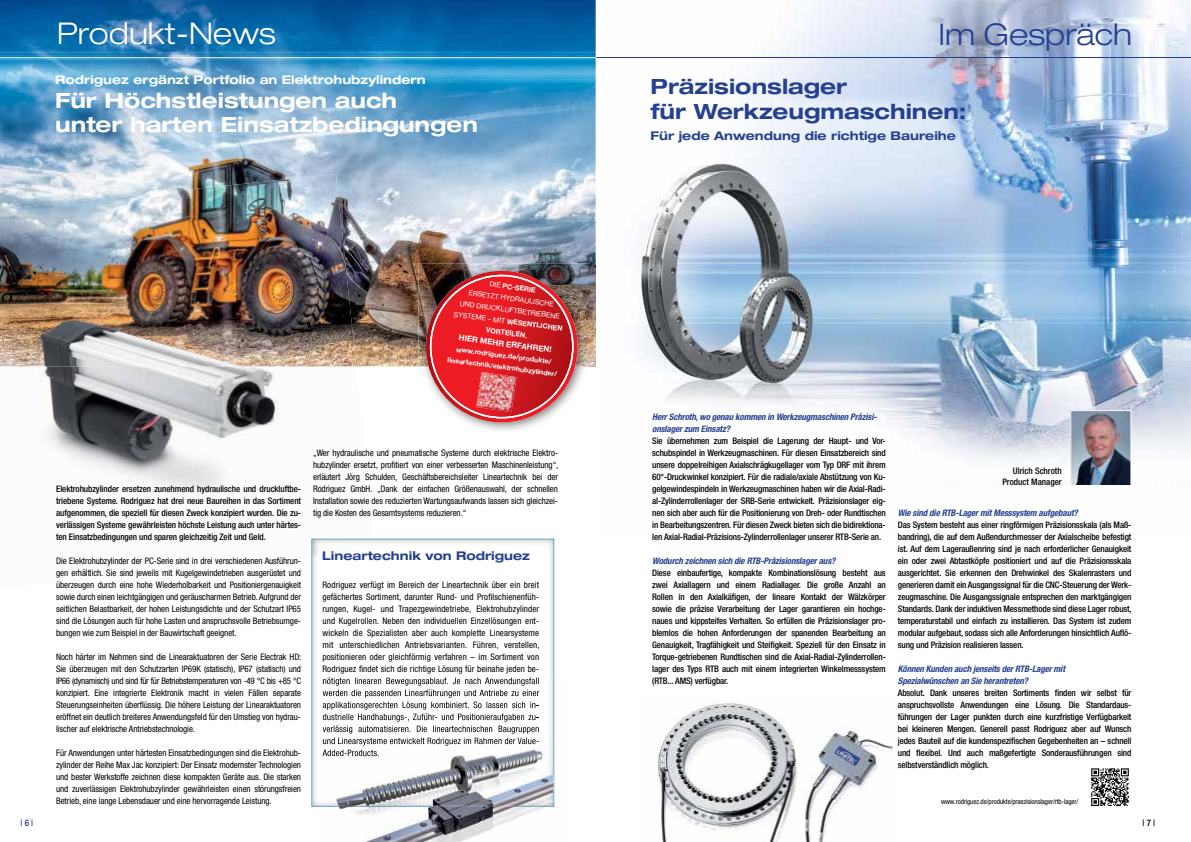
<style>
.page{position:relative;width:1191px;height:842px;background:#fff}
.page>*{position:absolute;margin:0;border:0;box-sizing:border-box;transform-origin:0 0}
.t1{font:300 expanded 30px "Helvetica Neue LT";color:#fff}
.t2{font:300 expanded 30px "Helvetica Neue LT";color:#25408f}
.t3{font:700 expanded 21px/24px "Helvetica Neue LT";color:#fff}
.t4{font:700 expanded 21px/25.2px "Helvetica Neue LT";color:#25408f}
.t5{font:700 expanded 12px "Helvetica Neue LT";color:#25408f}
.t6{font:700 expanded 12px "Helvetica Neue LT";color:#fff}
.t7{font:500 condensed 9px/12px "Helvetica Neue LT";letter-spacing:-.015em;color:#000;text-align:justify}
.t8{font:condensed 9px/12px "Helvetica Neue LT";letter-spacing:-.01em;color:#000;text-align:justify}
.t9{font:italic 700 condensed 9px/12px "Helvetica Neue LT";letter-spacing:-.015em;color:#25408f}
.t10{font:500 condensed 9px "Helvetica Neue LT";color:#25408f}
.t11{font:700 8px "Helvetica Neue LT";color:#fff}
.t12{font:7px/11.5px "Helvetica Neue LT";color:#fff;text-align:center}
.t13{font:700 7px/11.5px "Helvetica Neue LT";color:#fff;text-align:center}
.t14{font:condensed 7px "Helvetica Neue LT";letter-spacing:-.015em;color:#000}
.s1{font-weight:700}
</style>
<div class="page">
<img style="left:746px;top:0;width:445px;height:463px">
<img style="left:0;top:0;width:595px;height:199px">
<img style="left:356px;top:199px;width:64px;height:134px">
<img style="left:420px;top:199px;width:175px;height:67px">
<img style="left:589px;top:266px;width:6px;height:100px">
<img style="left:356px;top:333px;width:62px;height:33px">
<hr style="left:594px;top:57px;width:597px;height:1px;background:#25408f">
<hr style="left:0;top:57px;width:596px;height:1px;background:#fff">
<img style="left:639px;top:150px;width:184px;height:276px">
<img style="left:0;top:366px;width:374px;height:173px">
<img style="left:0;top:174px;width:356px;height:192px">
<img style="left:418px;top:263px;width:171px;height:168px">
<svg style="left:425px;top:275px;width:148px;height:147px;background:#d03c41"></svg>
<img style="left:476px;top:372px;width:40px;height:40px">
<img style="left:311px;top:539px;width:243px;height:268px">
<img style="left:311px;top:539px;width:63px;height:17px">
<img style="left:658px;top:700px;width:236px;height:142px">
<img style="left:1072px;top:412px;width:57px;height:72px">
<div style="left:1070px;top:410px;width:61px;height:76px;border:1px solid #fff"></div>
<img style="left:339px;top:675px;width:216px;height:167px">
<img style="left:322px;top:675px;width:232px;height:132px">
<img style="left:323px;top:677px;width:216px;height:9px">
<img style="left:323px;top:689px;width:216px;height:9px">
<img style="left:323px;top:701px;width:212px;height:9px">
<img style="left:323px;top:713px;width:212px;height:9px">
<img style="left:323px;top:725px;width:216px;height:9px">
<img style="left:323px;top:738px;width:216px;height:8px">
<img style="left:322px;top:750px;width:57px;height:6px">
<svg style="left:1128px;top:768px;width:1px;height:35px"></svg>
<svg style="left:1091px;top:768px;width:37px;height:38px"></svg>
<h1 class="t1" style="left:57px;top:15px;width:220px">Produkt-News</h1>
<h1 class="t2" style="left:938px;top:16px;width:195px">Im Gespräch</h1>
<h3 class="t6" style="left:55px;top:72px;width:372px">Rodriguez ergänzt Portfolio an Elektrohubzylindern</h3>
<h2 class="t3" style="left:55px;top:88px;width:424px">Für Höchstleistungen auch<br>unter harten Einsatzbedingungen</h2>
<h2 class="t4" style="left:650px;top:73px;width:318px">Präzisionslager<br>für Werkzeugmaschinen:</h2>
<h3 class="t5" style="left:650px;top:129px;width:307px">Für jede Anwendung die richtige Baureihe</h3>
<p class="t12" style="left:459px;top:274px;width:111px;rotate:8deg">DIE <span class="s1">PC-SERIE<br></span>ERSETZT HYDRAULISCHE<br>UND DRUCKLUFTBETRIEBENE<br>SYSTEME – MIT <span class="s1">WESENTLICHEN<br>VORTEILEN.</span></p>
<p class="t11" style="left:459px;top:333px;width:95px;rotate:7deg">HIER MEHR ERFAHREN!</p>
<p class="t13" style="left:450px;top:342px;width:112px;rotate:8deg">www.rodriguez.de/produkte/ lineartechnik/elektrohubzylinder/</p>
<p class="t10" style="left:21px;top:817px;width:14px">| 6 |</p>
<p class="t7" style="left:56px;top:483px;width:246px">Elektrohubzylinder ersetzen zunehmend hydraulische und druckluftbe&shy;triebene Systeme. Rodriguez hat drei neue Baureihen in das Sortiment aufgenommen, die speziell für diesen Zweck konzipiert wurden. Die zu&shy;verlässigen Systeme gewährleisten höchste Leistung auch unter härtes&shy;ten Einsatzbedingungen und sparen gleichzeitig Zeit und Geld.</p>
<p class="t8" style="left:56px;top:555px;width:246px">Die Elektrohubzylinder der PC-Serie sind in drei verschiedenen Ausführun&shy;gen erhältlich. Sie sind jeweils mit Kugelgewindetrieben ausgerüstet und überzeugen durch eine hohe Wiederholbarkeit und Positioniergenauigkeit sowie durch einen leichtgängigen und geräuscharmen Betrieb. Aufgrund der seitlichen Belastbarkeit, der hohen Leistungsdichte und der Schutzart IP65 sind die Lösungen auch für hohe Lasten und anspruchsvolle Betriebsumge&shy;bungen wie zum Beispiel in der Bauwirtschaft geeignet.</p>
<p class="t8" style="left:56px;top:651px;width:247px">Noch härter im Nehmen sind die Linearaktuatoren der Serie Electrak HD:<br>Sie überzeugen mit den Schutzarten IP69K (statisch), IP67 (statisch) und IP66 (dynamisch) und sind für für Betriebstemperaturen von -49 °C bis +85 °C konzipiert. Eine integrierte Elektronik macht in vielen Fällen separate Steuerungseinheiten überflüssig. Die höhere Leistung der Linearaktuatoren eröffnet ein deutlich breiteres Anwendungsfeld für den Umstieg von hydrau&shy;lischer auf elektrische Antriebstechnologie.</p>
<p class="t8" style="left:56px;top:747px;width:246px">Für Anwendungen unter härtesten Einsatzbedingungen sind die Elektrohub&shy;zylinder der Reihe Max Jac konzipiert: Der Einsatz modernster Technologien und bester Werkstoffe zeichnen diese kompakten Geräte aus. Die starken und zuverlässigen Elektrohubzylinder gewährleisten einen störungsfreien Betrieb, eine lange Lebensdauer und eine hervorragende Leistung.</p>
<p class="t8" style="left:313px;top:447px;width:247px">„Wer hydraulische und pneumatische Systeme durch elektrische Elektro&shy;hubzylinder ersetzt, profitiert von einer verbesserten Maschinenleistung“, erläutert Jörg Schulden, Geschäftsbereichsleiter Lineartechnik bei der Rodriguez GmbH. „Dank der einfachen Größenauswahl, der schnellen Installation sowie des reduzierten Wartungsaufwands lassen sich gleichzei&shy;tig die Kosten des Gesamtsystems reduzieren.“</p>
<h3 class="t5" style="left:322px;top:549px;width:209px">Lineartechnik von Rodriguez</h3>
<p class="t8" style="left:322px;top:579px;width:218px">Rodriguez verfügt im Bereich der Lineartechnik über ein breit gefächertes Sortiment, darunter Rund- und Profilschienenfüh&shy;rungen, Kugel- und Trapezgewindetriebe, Elektrohubzylinder und Kugelrollen. Neben den individuellen Einzellösungen ent&shy;wickeln die Spezialisten aber auch komplette Linearsysteme mit unterschiedlichen Antriebsvarianten. Führen, verstellen, positionieren oder gleichförmig verfahren – im Sortiment von Rodriguez findet sich die richtige Lösung für beinahe jeden be-</p>
<p class="t9" style="left:652px;top:411px;width:226px">Herr Schroth, wo genau kommen in Werkzeugmaschinen Präzisi&shy;onslager zum Einsatz?</p>
<p class="t7" style="left:652px;top:435px;width:235px">Sie übernehmen zum Beispiel die Lagerung der Haupt- und Vor&shy;schubspindel in Werkzeugmaschinen. Für diesen Einsatzbereich sind unsere doppelreihigen Axialschrägkugellager vom Typ DRF mit ihrem 60°-Druckwinkel konzipiert. Für die radiale/axiale Abstützung von Ku&shy;gelgewindespindeln in Werkzeugmaschinen haben wir die Axial-Radi&shy;al-Zylinderrollenlager der SRB-Serie entwickelt. Präzisionslager eig&shy;nen sich aber auch für die Positionierung von Dreh- oder Rundtischen in Bearbeitungszentren. Für diesen Zweck bieten sich die bidirektiona&shy;len Axial-Radial-Präzisions-Zylinderrollenlager unserer RTB-Serie an.</p>
<p class="t9" style="left:652px;top:555px;width:185px">Wodurch zeichnen sich die RTB-Präzisionslager aus?</p>
<p class="t7" style="left:652px;top:567px;width:235px">Diese einbaufertige, kompakte Kombinationslösung besteht aus zwei Axiallagern und einem Radiallager. Die große Anzahl an Rollen in den Axialkäfigen, der lineare Kontakt der Wälzkörper sowie die präzise Verarbeitung der Lager garantieren ein hochge&shy;naues und kippsteifes Verhalten. So erfüllen die Präzisionslager pro&shy;blemlos die hohen Anforderungen der spanenden Bearbeitung an Genauigkeit, Tragfähigkeit und Steifigkeit. Speziell für den Einsatz in Torque-getriebenen Rundtischen sind die Axial-Radial-Zylinderrollen&shy;lager des Typs RTB auch mit einem integrierten Winkelmesssystem (RTB... AMS) verfügbar.</p>
<p class="t7" style="left:1002px;top:465px;width:61px;line-height:10.8px;text-align:right">Ulrich Schroth<br>Product Manager</p>
<p class="t9" style="left:897px;top:507px;width:182px">Wie sind die RTB-Lager mit Messsystem aufgebaut?</p>
<p class="t7" style="left:897px;top:519px;width:235px">Das System besteht aus einer ringförmigen Präzisionsskala (als Maß&shy;bandring), die auf dem Außendurchmesser der Axialscheibe befestigt ist. Auf dem Lageraußenring sind je nach erforderlicher Genauigkeit ein oder zwei Abtastköpfe positioniert und auf die Präzisionsskala ausgerichtet. Sie erkennen den Drehwinkel des Skalenrasters und generieren damit ein Ausgangssignal für die CNC-Steuerung der Werk&shy;zeugmaschine. Die Ausgangssignale entsprechen den marktgängigen Standards. Dank der induktiven Messmethode sind diese Lager robust, temperaturstabil und einfach zu installieren. Das System ist zudem modular aufgebaut, sodass sich alle Anforderungen hinsichtlich Auflö&shy;sung und Präzision realisieren lassen.</p>
<p class="t9" style="left:897px;top:663px;width:169px">Können Kunden auch jenseits der RTB-Lager mit<br>Spezialwünschen an Sie herantreten?</p>
<p class="t7" style="left:897px;top:687px;width:235px">Absolut. Dank unseres breiten Sortiments finden wir selbst für anspruchsvollste Anwendungen eine Lösung. Die Standardaus&shy;führungen der Lager punkten durch eine kurzfristige Verfügbarkeit bei kleineren Mengen. Generell passt Rodriguez aber auf Wunsch jedes Bauteil auf die kundenspezifischen Gegebenheiten an – schnell und flexibel. Und auch maßgefertigte Sonderausführungen sind selbstverständlich möglich.</p>
<p class="t14" style="left:941px;top:797px;width:139px">www.rodriguez.de/produkte/praezisionslager/rtb-lager/</p>
<p class="t7" style="left:1142px;top:817px;width:14px">| 7 |</p>
</div>
